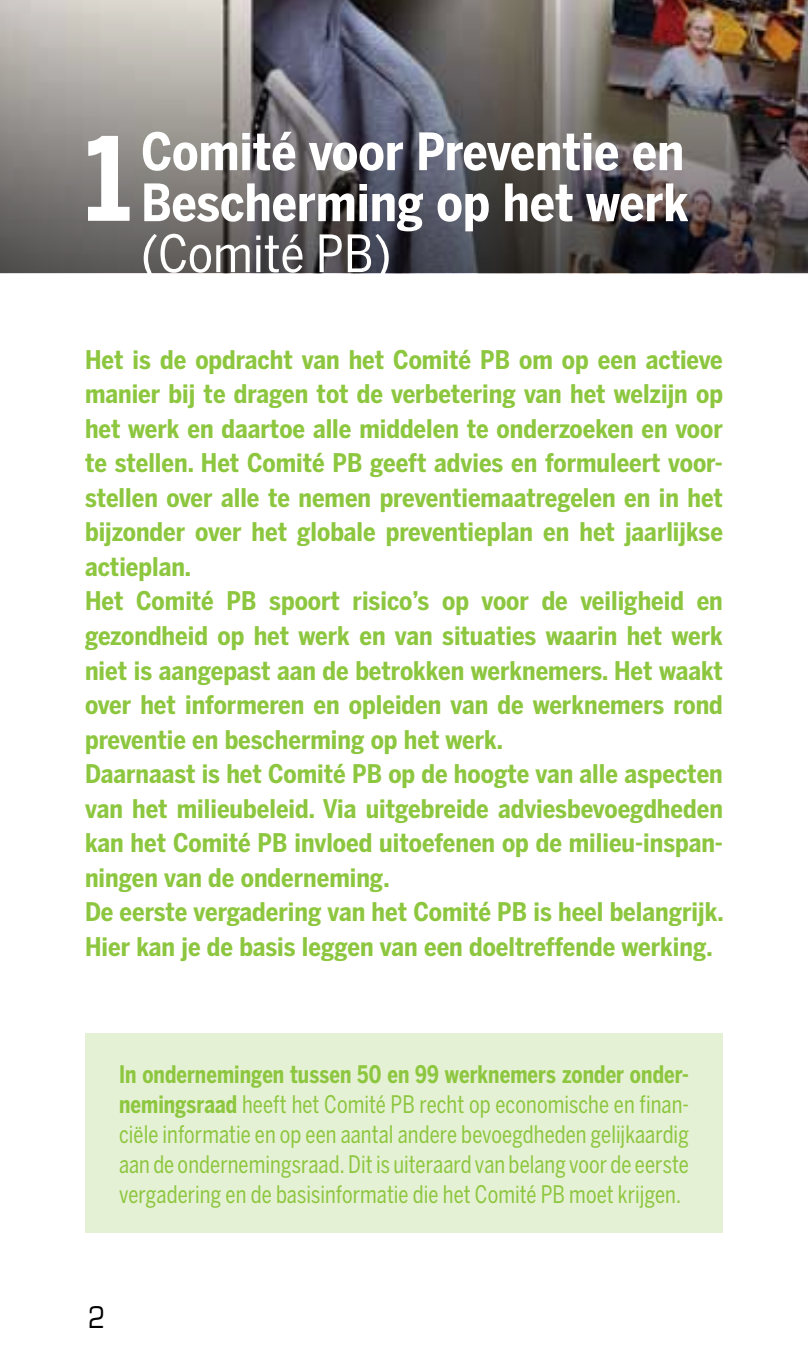
<style>
.page{position:relative;width:808px;height:1361px;background:#fff}
.page>*{position:absolute;margin:0;border:0;box-sizing:border-box;transform-origin:0 0}
.t1{font:700 114.6px "Benton Sans Cond";color:#fff}
.t2{font:700 51px/51px "Benton Sans Cond";color:#fff}
.t3{font:51px "Benton Sans Cond";color:#fff}
.t4{font:condensed 30px "Eurostile LT Std";color:#000}
.t5{font:700 25.5px/34.5px "Benton Sans Cond";color:#8dc63f}
.t6{font:24px/30px "Benton Sans Cond";letter-spacing:.005em;color:#8dc63f;text-align:justify;scale:.89 1}
.s1{font-weight:700}
</style>
<div class="page">
<img style="left:0;top:0;width:807px;height:273px">
<hr style="left:807px;top:0;width:1px;height:1361px;background:#e5f1d4">
<div style="left:85px;top:1033px;width:638px;height:200px;background:#e5f1d4"></div>
<h1 class="t1" style="left:85px;top:112px;width:48px">1</h1>
<h2 class="t2" style="left:141px;top:126px;width:549px">Comité voor Preventie en<br>Bescherming op het werk</h2>
<h2 class="t3" style="left:141px;top:224px;width:252px">(Comité PB)</h2>
<p class="t5" style="left:85px;top:342px;width:640px">Het is de opdracht van het Comité PB om op een actieve manier bij te dragen tot de verbetering van het welzijn op het werk en daartoe alle middelen te onderzoeken en voor te stellen. Het Comité PB geeft advies en formuleert voor&shy;stellen over alle te nemen preventiemaatregelen en in het bijzonder over het globale preventieplan en het jaarlijkse actieplan.<br>Het Comité PB spoort risico’s op voor de veiligheid en gezondheid op het werk en van situaties waarin het werk niet is aangepast aan de betrokken werknemers. Het waakt over het informeren en opleiden van de werknemers rond preventie en bescherming op het werk.<br>Daarnaast is het Comité PB op de hoogte van alle aspecten van het milieubeleid. Via uitgebreide adviesbevoegdheden kan het Comité PB invloed uitoefenen op de milieu-inspan&shy;ningen van de onderneming.<br>De eerste vergadering van het Comité PB is heel belangrijk.<br>Hier kan je de basis leggen van een doeltreffende werking.</p>
<p class="t6" style="left:119px;top:1059px;width:642px"><span class="s1">In ondernemingen tussen 50 en 99 werknemers zonder onder&shy;nemingsraad</span> heeft het Comité PB recht op economische en finan&shy;ciële informatie en op een aantal andere bevoegdheden gelijkaardig aan de ondernemingsraad. Ditis uiteraard van belang voor de eerste vergadering en de basisinformatie die het Comité PB moet krijgen.</p>
<p class="t4" style="left:88px;top:1299px;width:18px">2</p>
</div>
